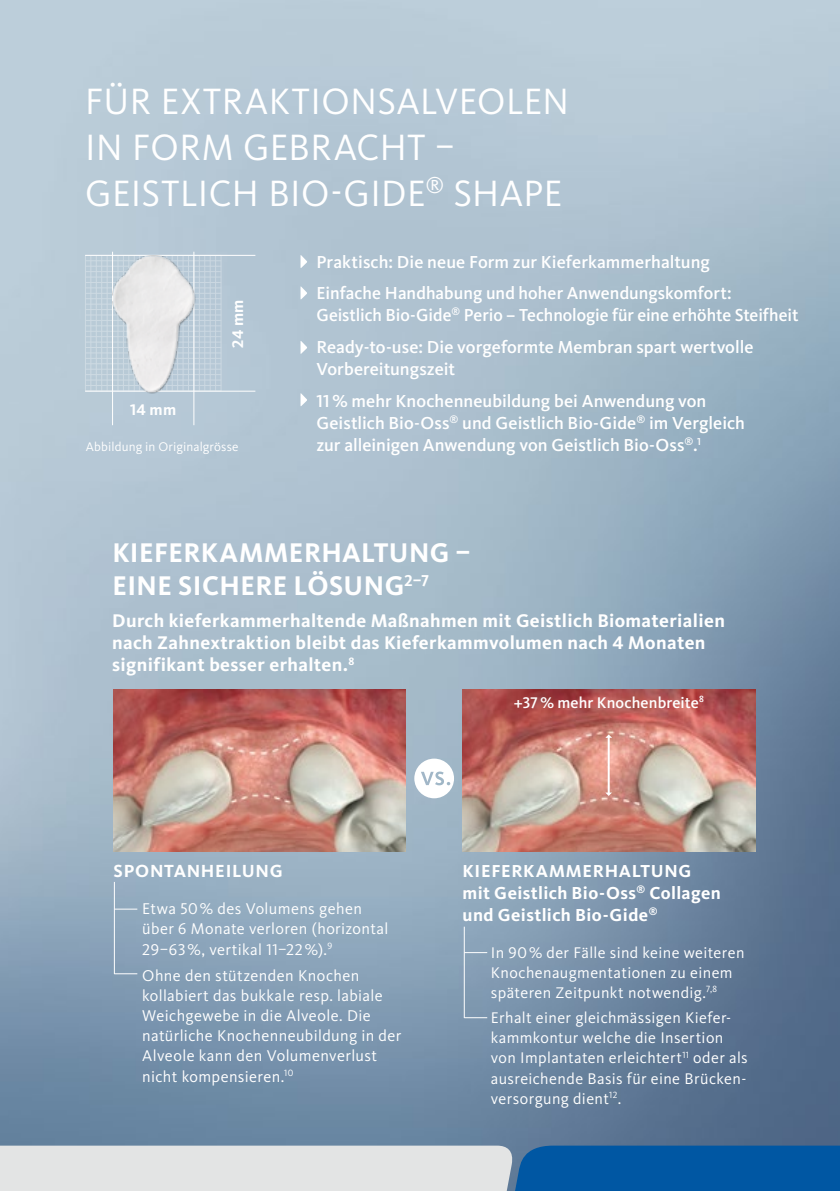
<style>
.page{position:relative;width:840px;height:1191px;background:#fff}
.page>*{position:absolute;margin:0;border:0;box-sizing:border-box;transform-origin:0 0}
.t1{font:38px/46px "Kievit Pro";letter-spacing:.015em;color:#fff}
.t2{font:700 28px/33.6px "Kievit Pro";letter-spacing:.015em;color:#fff}
.t3{font:700 19px/22px "Kievit Pro";letter-spacing:.02em;color:#fff}
.t4{font:700 18.2px "Kievit Pro";letter-spacing:.04em;color:#fff}
.t5{font:500 18px/31.6px "Kievit Pro";color:#fff}
.t6{font:700 18px/22px "Kievit Pro";letter-spacing:.025em;color:#fff}
.t7{font:16.2px/20.2px "Kievit Pro";letter-spacing:.025em;color:#fff}
.t8{font:16px/20px "Kievit Pro";letter-spacing:.025em;color:#fff}
.t9{font:500 16px "Kievit Pro";letter-spacing:.01em;color:#fff}
.t10{font:700 16px "Kievit Pro";letter-spacing:.025em;color:#fff}
.t11{font:13px "Kievit Pro";letter-spacing:.01em;color:#fff}
</style>
<div class="page">
<img style="left:0;top:0;width:839px;height:1145px">
<svg style="left:0;top:1145px;width:839px;height:46px;background:#8aacc9"></svg>
<svg style="left:85px;top:503px;width:754px;height:611px;background:#859db3"></svg>
<svg style="left:300px;top:254px;width:7px;height:14px"></svg>
<svg style="left:300px;top:286px;width:7px;height:14px"></svg>
<svg style="left:300px;top:340px;width:7px;height:14px"></svg>
<svg style="left:300px;top:393px;width:7px;height:14px"></svg>
<img style="left:113px;top:690px;width:292px;height:161px">
<img style="left:462px;top:690px;width:292px;height:161px">
<svg style="left:414px;top:758px;width:40px;height:40px"></svg>
<hr style="left:607px;top:736px;width:2px;height:58px;background:#fff">
<svg style="left:605px;top:734px;width:6px;height:4px"></svg>
<svg style="left:605px;top:792px;width:6px;height:4px"></svg>
<hr style="left:463px;top:926px;width:1px;height:92px;background:#fff">
<svg style="left:464px;top:952px;width:23px;height:1px"></svg>
<svg style="left:464px;top:1017px;width:23px;height:1px"></svg>
<hr style="left:114px;top:882px;width:1px;height:92px;background:#fff">
<svg style="left:114px;top:908px;width:23px;height:1px"></svg>
<svg style="left:115px;top:973px;width:22px;height:1px"></svg>
<hr style="left:85px;top:255px;width:170px;height:1px;background:#fff">
<hr style="left:112px;top:252px;width:1px;height:173px;background:#fff">
<hr style="left:193px;top:252px;width:1px;height:173px;background:#fff">
<hr style="left:85px;top:391px;width:170px;height:1px;background:#fff">
<img style="left:69px;top:243px;width:177px;height:177px">
<h1 class="t1" style="left:85px;top:78px;width:485px">FÜR EXTRAKTIONSALVEOLEN<br>IN FORM GEBRACHT –<br>GEISTLICH BIO-GIDE<sup>®</sup> SHAPE</h1>
<p class="t10" style="left:130px;top:399px;width:48px">14 mm</p>
<p class="t10" style="left:228px;top:348px;width:50px;rotate:-90deg">24 mm</p>
<p class="t11" style="left:86px;top:438px;width:154px">Abbildung in Originalgrösse</p>
<p class="t5" style="left:316px;top:245px;width:416px">Praktisch: Die neue Form zur Kieferkammerhaltung<br>Einfache Handhabung und hoher Anwendungskomfort:</p>
<p class="t5" style="left:316px;top:299px;width:483px">Geistlich Bio-Gide<sup>®</sup> Perio – Technologie für eine erhöhte Steifheit<br>Ready-to-use: Die vorgeformte Membran spart wertvolle</p>
<p class="t5" style="left:316px;top:353px;width:391px">Vorbereitungszeit<br>11 % mehr Knochenneubildung bei Anwendung von</p>
<p class="t5" style="left:316px;top:411px;width:430px;line-height:22px">Geistlich Bio-Oss<sup>®</sup> und Geistlich Bio-Gide<sup>®</sup> im Vergleich zur alleinigen Anwendung von Geistlich Bio-Oss<sup>®</sup>.<sup>1</sup></p>
<h2 class="t2" style="left:112px;top:535px;width:359px">KIEFERKAMMERHALTUNG –<br>EINE SICHERE LÖSUNG<sup>2–7</sup></h2>
<p class="t3" style="left:112px;top:610px;width:614px">Durch kieferkammerhaltende Maßnahmen mit Geistlich Biomaterialien nach Zahnextraktion bleibt das Kieferkammvolumen nach 4 Monaten signifikant besser erhalten.<sup>8</sup></p>
<p class="t9" style="left:513px;top:693px;width:191px">+37 % mehr Knochenbreite<sup>8</sup></p>
<p class="t4" style="left:113px;top:859px;width:170px">SPONTANHEILUNG</p>
<p class="t7" style="left:142px;top:898px;width:247px">Etwa 50% des Volumens gehen über 6 Monate verloren (horizontal<br>29–63%, vertikal 11–22%).<sup>9</sup></p>
<p class="t7" style="left:142px;top:965px;width:261px">Ohne den stützenden Knochen kollabiert das bukkale resp. labiale<br>Weichgewebe in die Alveole. Die natürliche Knochenneubildung in der<br>Alveole kann den Volumenverlust nicht kompensieren.<sup>10</sup></p>
<p class="t6" style="left:462px;top:859px;width:260px">KIEFERKAMMERHALTUNG mit Geistlich Bio-Oss<sup>®</sup> Collagen und Geistlich Bio-Gide<sup>®</sup></p>
<p class="t8" style="left:490px;top:942px;width:255px">In 90% der Fälle sind keine weiteren<br>Knochenaugmentationen zu einem späteren Zeitpunkt notwendig.<sup>7,8</sup></p>
<p class="t8" style="left:490px;top:1008px;width:258px">Erhalt einer gleichmässigen Kiefer&shy;kammkontur welche die Insertion von Implantaten erleichtert<sup>11</sup> oder als ausreichende Basis für eine Brücken&shy;versorgung dient<sup>12</sup>.</p>
</div>
